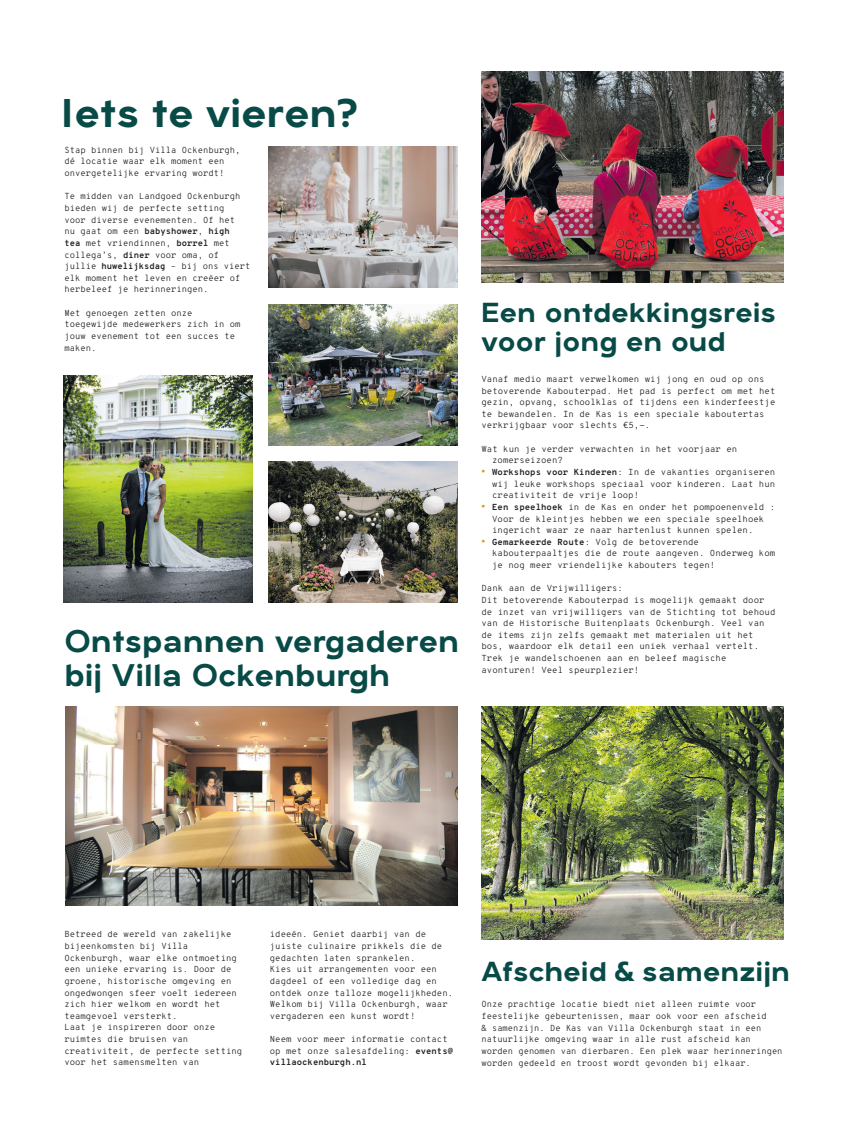
<style>
.page{position:relative;width:854px;height:1138px;background:#fff}
.page>*{position:absolute;margin:0;border:0;box-sizing:border-box;transform-origin:0 0}
.t1{font:700 40px "Arkibal Display";color:#074a46}
.t2{font:700 31.25px/33.8px "Arkibal Display";color:#074a46}
.t3{font:700 27.5px/28.8px "Arkibal Display";color:#074a46}
.t4{font:300 8.75px/11.6px "Overpass Mono";color:#231f20}
.s1{font-weight:700}
.s2{font-family:"Saira";font-stretch:semi-condensed;font-size:11.25px;color:#dd9818}
</style>
<div class="page">
<img style="left:481px;top:72px;width:303px;height:211px">
<img style="left:481px;top:706px;width:303px;height:233px">
<img style="left:268px;top:304px;width:189px;height:141px">
<img style="left:268px;top:146px;width:189px;height:141px">
<img style="left:268px;top:462px;width:189px;height:140px">
<img style="left:64px;top:375px;width:189px;height:227px">
<img style="left:65px;top:706px;width:392px;height:199px">
<h1 class="t1" style="left:61px;top:84px;width:297px">Iets te vieren?</h1>
<p class="t4" style="left:64px;top:144px;width:178px">Stap binnen bij Villa Ockenburgh, dé locatie waar elk moment een onvergetelijke ervaring wordt!</p>
<p class="t4" style="left:64px;top:190px;width:188px">Te midden van Landgoed Ockenburgh bieden wij de perfecte setting<br>voor diverse evenementen. Of het<br>nu gaat om een <span class="s1">babyshower</span>, <span class="s1">high<br>tea</span> met vriendinnen, <span class="s1">borrel</span> met collega’s, <span class="s1">diner</span> voor oma, of jullie <span class="s1">huwelijksdag</span> – bij ons viert elk moment het leven en creëer of herbeleef je herinneringen.</p>
<p class="t4" style="left:64px;top:307px;width:178px">Met genoegen zetten onze toegewijde medewerkers zich in om jouw evenement tot een succes te maken.</p>
<h2 class="t2" style="left:64px;top:623px;width:396px">Ontspannen vergaderen bij Villa Ockenburgh</h2>
<h3 class="t3" style="left:481px;top:297px;width:296px">Een ontdekkingsreis voor jong en oud</h3>
<p class="t4" style="left:481px;top:373px;width:295px">Vanaf medio maart verwelkomen wij jong en oud op ons betoverende Kabouterpad. Het pad is perfect om met het gezin, opvang, schoolklas of tijdens een kinderfeestje te bewandelen. In de Kas is een speciale kaboutertas verkrijgbaar voor slechts €5,-.</p>
<p class="t4" style="left:481px;top:443px;width:257px">Wat kun je verder verwachten in het voorjaar en</p>
<p class="t4" style="left:492px;top:454px;width:72px">zomerseizoen?</p>
<p class="t4" style="left:481px;top:466px;width:295px"><span class="s2">.</span> <span class="s1">Workshops voor Kinderen</span>: In de vakanties organiseren</p>
<p class="t4" style="left:492px;top:478px;width:285px">wij leuke workshops speciaal voor kinderen. Laat hun</p>
<p class="t4" style="left:492px;top:489px;width:148px">creativiteit de vrije loop!</p>
<p class="t4" style="left:481px;top:501px;width:295px"><span class="s2">.</span> <span class="s1">Een speelhoek</span> in de Kas en onder het pompoenenveld :</p>
<p class="t4" style="left:492px;top:512px;width:274px">Voor de kleintjes hebben we een speciale speelhoek</p>
<p class="t4" style="left:492px;top:524px;width:263px">ingericht waar ze naar hartenlust kunnen spelen.</p>
<p class="t4" style="left:481px;top:536px;width:219px"><span class="s2">.</span> <span class="s1">Gemarkeerde Route</span>: Volg de betoverende</p>
<p class="t4" style="left:492px;top:547px;width:285px">kabouterpaaltjes die de route aangeven. Onderweg kom</p>
<p class="t4" style="left:492px;top:559px;width:225px">je nog meer vriendelijke kabouters tegen!</p>
<p class="t4" style="left:481px;top:582px;width:295px">Dank aan de Vrijwilligers:<br>Dit betoverende Kabouterpad is mogelijk gemaakt door de inzet van vrijwilligers van de Stichting tot behoud van de Historische Buitenplaats Ockenburgh. Veel van de items zijn zelfs gemaakt met materialen uit het bos, waardoor elk detail een uniek verhaal vertelt.<br>Trek je wandelschoenen aan en beleef magische avonturen! Veel speurplezier!</p>
<p class="t4" style="left:64px;top:928px;width:179px">Betreed de wereld van zakelijke bijeenkomsten bij Villa<br>Ockenburgh, waar elke ontmoeting een unieke ervaring is. Door de groene, historische omgeving en ongedwongen sfeer voelt iedereen zich hier welkom en wordt het teamgevoel versterkt.<br>Laat je inspireren door onze ruimtes die bruisen van creativiteit, de perfecte setting voor het samensmelten van</p>
<p class="t4" style="left:270px;top:928px;width:185px">ideeën. Geniet daarbij van de juiste culinaire prikkels die de gedachten laten sprankelen.<br>Kies uit arrangementen voor een dagdeel of een volledige dag en ontdek onze talloze mogelijkheden.<br>Welkom bij Villa Ockenburgh, waar vergaderen een kunst wordt!</p>
<p class="t4" style="left:270px;top:1033px;width:185px">Neem voor meer informatie contact op met onze salesafdeling: <span class="s1">events@ villaockenburgh.nl</span></p>
<h3 class="t3" style="left:481px;top:956px;width:310px">Afscheid &amp; samenzijn</h3>
<p class="t4" style="left:481px;top:998px;width:303px">Onze prachtige locatie biedt niet alleen ruimte voor feestelijke gebeurtenissen, maar ook voor een afscheid<br>&amp; samenzijn. De Kas van Villa Ockenburgh staat in een natuurlijke omgeving waar in alle rust afscheid kan worden genomen van dierbaren. Een plek waar herinneringen worden gedeeld en troost wordt gevonden bij elkaar.</p>
</div>
